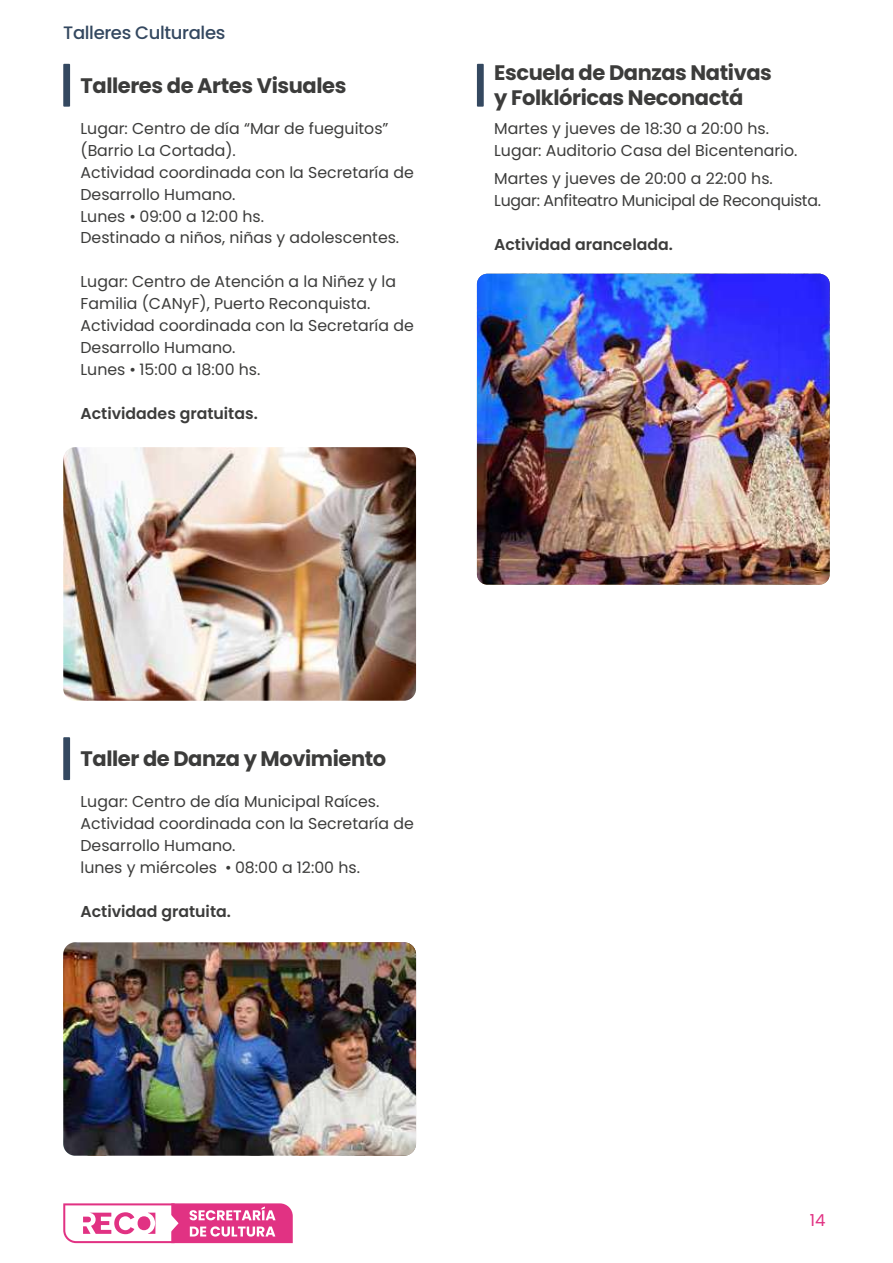
<style>
.page{position:relative;width:893px;height:1263px;background:#fff}
.page>*{position:absolute;margin:0;border:0;box-sizing:border-box;transform-origin:0 0}
.t1{font:700 21px/25.2px "Poppins";letter-spacing:-.02em;color:#3c3c3b}
.t2{font:500 18px "Poppins";letter-spacing:-.02em;color:#344860}
.t3{font:16.5px "Poppins";color:#e13283}
.t4{font:15.75px/21.9px "Poppins";color:#3c3c3b}
.t5{font:15.75px/21.9px "Poppins";letter-spacing:-.02em;color:#3c3c3b}
.t6{font:600 15.75px "Poppins";color:#3c3c3b}
</style>
<div class="page">
<svg style="left:63px;top:1203px;width:230px;height:40px"></svg>
<div style="left:63px;top:64px;width:7px;height:43px;background:#344860"></div>
<div style="left:63px;top:737px;width:7px;height:43px;background:#344860"></div>
<div style="left:477px;top:64px;width:7px;height:43px;background:#344860"></div>
<img style="left:63px;top:447px;width:353px;height:254px">
<img style="left:63px;top:942px;width:353px;height:214px">
<img style="left:477px;top:323px;width:353px;height:262px">
<img style="left:477px;top:274px;width:353px;height:49px">
<p class="t2" style="left:63px;top:22px;width:164px">Talleres Culturales</p>
<h1 class="t1" style="left:81px;top:73px;width:267px">Talleres de Artes Visuales</h1>
<p class="t4" style="left:81px;top:118px;width:335px">Lugar: Centro de día “Mar de fueguitos” (Barrio La Cortada).<br>Actividad coordinada con la Secretaría de<br>Desarrollo Humano.<br>Lunes • 09:00 a 12:00 hs.<br>Destinado a niños, niñas y adolescentes.</p>
<p class="t4" style="left:81px;top:271px;width:335px">Lugar: Centro de Atención a la Niñez y la<br>Familia (CANyF), Puerto Reconquista.<br>Actividad coordinada con la Secretaría de<br>Desarrollo Humano.<br>Lunes • 15:00 a 18:00 hs.</p>
<p class="t6" style="left:81px;top:404px;width:179px">Actividades gratuitas.</p>
<h1 class="t1" style="left:494px;top:60px;width:279px">Escuela de Danzas Nativas y Folklóricas Neconactá</h1>
<p class="t4" style="left:494px;top:118px;width:305px">Martes y jueves de 18:30 a 20:00 hs.<br>Lugar: Auditorio Casa del Bicentenario.</p>
<p class="t5" style="left:494px;top:167px;width:328px">Martes y jueves de 20:00 a 22:00 hs.<br>Lugar: Anfiteatro Municipal de Reconquista.</p>
<p class="t6" style="left:494px;top:235px;width:180px">Actividad arancelada.</p>
<h1 class="t1" style="left:81px;top:746px;width:307px">Taller de Danza y Movimiento</h1>
<p class="t4" style="left:81px;top:791px;width:335px">Lugar: Centro de día Municipal Raíces.<br>Actividad coordinada con la Secretaría de Desarrollo Humano.<br>lunes y miércoles • 08:00 a 12:00 hs.</p>
<p class="t6" style="left:81px;top:902px;width:152px">Actividad gratuita.</p>
<p class="t3" style="left:810px;top:1211px;width:17px">14</p>
</div>
